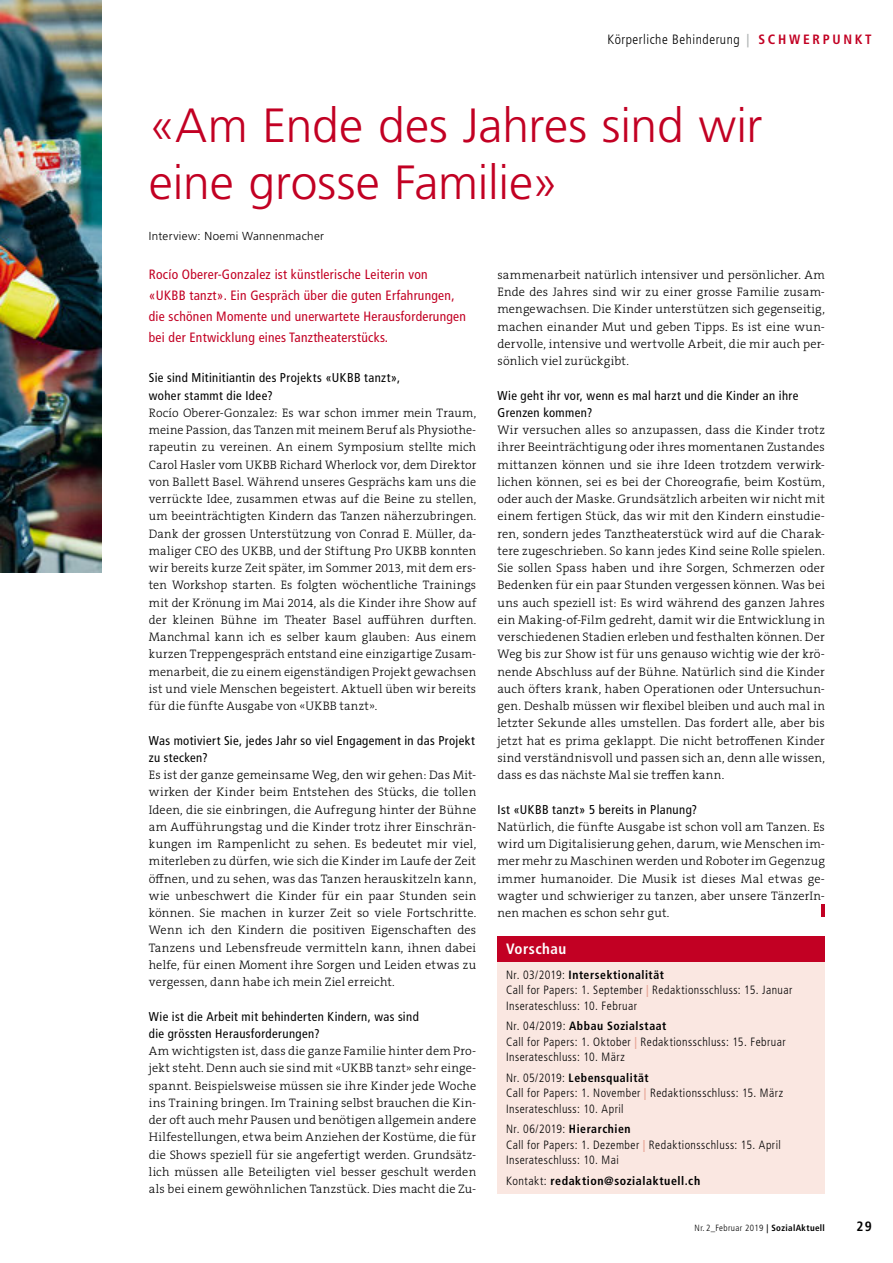
<style>
.page{position:relative;width:893px;height:1263px;background:#fff}
.page>*{position:absolute;margin:0;border:0;box-sizing:border-box;transform-origin:0 0}
.t1{font:300 48px/57px "Frutiger";letter-spacing:-.005em;color:#c20023}
.t2{font:700 condensed 15px "Frutiger";letter-spacing:.03em;color:#fff}
.t3{font:condensed 13.5px/21px "Frutiger";letter-spacing:.02em;color:#c20023}
.t4{font:300 condensed 13.5px "Frutiger";letter-spacing:.04em;color:#000}
.t5{font:700 condensed 13.5px "Frutiger";color:#000}
.t6{font:condensed 12.75px/17.2px "Frutiger";letter-spacing:.03em;color:#000}
.t7{font:300 12.3px/17.2px "The Serif B W3";letter-spacing:.015em;color:#000;text-align:justify}
.t8{font:300 condensed 12px/15.3px "Frutiger";letter-spacing:.04em;color:#000}
.t9{font:700 condensed 12px "Frutiger";letter-spacing:.045em;color:#000}
.t10{font:300 11.7px "Frutiger";letter-spacing:.03em;color:#000}
.t11{font:300 condensed 9px "Frutiger";letter-spacing:.04em;color:#000}
.s1{font-weight:700;color:#b1b4b4}
.s2{font-weight:700;color:#c20023}
.s3{font-weight:700}
.s4{font-weight:700;color:#e7a293}
.s5{font-weight:300}
</style>
<div class="page">
<svg style="left:822px;top:904px;width:3px;height:13px"></svg>
<div style="left:497px;top:936px;width:328px;height:257px;background:#fae7e1"></div>
<div style="left:497px;top:936px;width:328px;height:25px;background:#c20023"></div>
<img style="left:0;top:0;width:101px;height:572px">
<p class="t4" style="left:607px;top:32px;width:266px">Körperliche Behinderung <span class="s1">|</span> <span class="s2">S C H W E R P U N K T</span></p>
<h1 class="t1" style="left:149px;top:98px;width:615px">«Am Ende des Jahres sind wir eine grosse Familie»</h1>
<p class="t10" style="left:149px;top:229px;width:177px">Interview: Noemi Wannenmacher</p>
<p class="t3" style="left:149px;top:264px;width:319px">Rocío Oberer-Gonzalez ist künstlerische Leiterin von «UKBB tanzt». Ein Gespräch über die guten Erfahrungen, die schönen Momente und unerwartete Herausforderungen bei der Entwicklung eines Tanztheaterstücks.</p>
<p class="t6" style="left:149px;top:369px;width:253px">Sie sind Mitinitiantin des Projekts «UKBB tanzt», woher stammt die Idee?</p>
<p class="t7" style="left:149px;top:404px;width:329px">Rocío Oberer-Gonzalez: Es war schon immer mein Traum, meine Passion, das Tanzen mit meinem Beruf als Physiothe&shy;rapeutin zu vereinen. An einem Symposium stellte mich Carol Hasler vom UKBB Richard Wherlock vor, dem Direktor von Ballett Basel. Während unseres Gesprächs kam uns die verrückte Idee, zusammen etwas auf die Beine zu stellen, um beeinträchtigten Kindern das Tanzen näherzubringen.<br>Dank der grossen Unterstützung von Conrad E. Müller, da&shy;maliger CEO des UKBB, und der Stiftung Pro UKBB konnten wir bereits kurze Zeit später, im Sommer 2013, mit dem ers&shy;ten Workshop starten. Es folgten wöchentliche Trainings mit der Krönung im Mai 2014, als die Kinder ihre Show auf der kleinen Bühne im Theater Basel aufführen durften.<br>Manchmal kann ich es selber kaum glauben: Aus einem kurzen Treppengespräch entstand eine einzigartige Zusam&shy;menarbeit, die zu einem eigenständigen Projekt gewachsen ist und viele Menschen begeistert. Aktuell üben wir bereits für die fünfte Ausgabe von «UKBB tanzt».</p>
<p class="t6" style="left:149px;top:732px;width:327px">Was motiviert Sie, jedes Jahr so viel Engagement in das Projekt zu stecken?</p>
<p class="t7" style="left:149px;top:766px;width:329px">Es ist der ganze gemeinsame Weg, den wir gehen: Das Mit&shy;wirken der Kinder beim Entstehen des Stücks, die tollen Ideen, die sie einbringen, die Aufregung hinter der Bühne am Aufführungstag und die Kinder trotz ihrer Einschrän&shy;kungen im Rampenlicht zu sehen. Es bedeutet mir viel, miterleben zu dürfen, wie sich die Kinder im Laufe der Zeit öffnen, und zu sehen, was das Tanzen herauskitzeln kann, wie unbeschwert die Kinder für ein paar Stunden sein können. Sie machen in kurzer Zeit so viele Fortschritte.<br>Wenn ich den Kindern die positiven Eigenschaften des Tanzens und Lebensfreude vermitteln kann, ihnen dabei helfe, für einen Moment ihre Sorgen und Leiden etwas zu vergessen, dann habe ich mein Ziel erreicht.</p>
<p class="t6" style="left:149px;top:1008px;width:271px">Wie ist die Arbeit mit behinderten Kindern, was sind die grössten Herausforderungen?</p>
<p class="t7" style="left:149px;top:1042px;width:329px">Am wichtigsten ist, dass die ganze Familie hinter dem Pro&shy;jekt steht. Denn auch sie sind mit «UKBB tanzt» sehr einge&shy;spannt. Beispielsweise müssen sie ihre Kinder jede Woche ins Training bringen. Im Training selbst brauchen die Kin&shy;der oft auch mehr Pausen und benötigen allgemein andere Hilfestellungen, etwa beim Anziehen der Kostüme, die für die Shows speziell für sie angefertigt werden. Grundsätz&shy;lich müssen alle Beteiligten viel besser geschult werden als bei einem gewöhnlichen Tanzstück. Dies macht die Zu-</p>
<p class="t7" style="left:497px;top:266px;width:329px">sammenarbeit natürlich intensiver und persönlicher. Am Ende des Jahres sind wir zu einer grosse Familie zusam&shy;mengewachsen. Die Kinder unterstützen sich gegenseitig, machen einander Mut und geben Tipps. Es ist eine wun&shy;dervolle, intensive und wertvolle Arbeit, die mir auch per&shy;sönlich viel zurückgibt.</p>
<p class="t6" style="left:497px;top:387px;width:302px">Wie geht ihr vor, wenn es mal harzt und die Kinder an ihre<br>Grenzen kommen?</p>
<p class="t7" style="left:497px;top:421px;width:329px">Wir versuchen alles so anzupassen, dass die Kinder trotz ihrer Beeinträchtigung oder ihres momentanen Zustandes mittanzen können und sie ihre Ideen trotzdem verwirk&shy;lichen können, sei es bei der Choreografie, beim Kostüm, oder auch der Maske. Grundsätzlich arbeiten wir nicht mit einem fertigen Stück, das wir mit den Kindern einstudie&shy;ren, sondern jedes Tanztheaterstück wird auf die Charak&shy;tere zugeschrieben. So kann jedes Kind seine Rolle spielen.<br>Sie sollen Spass haben und ihre Sorgen, Schmerzen oder Bedenken für ein paar Stunden vergessen können. Was bei uns auch speziell ist: Es wird während des ganzen Jahres ein Making-of-Film gedreht, damit wir die Entwicklung in verschiedenen Stadien erleben und festhalten können. Der Weg bis zur Show ist für uns genauso wichtig wie der krö&shy;nende Abschluss auf der Bühne. Natürlich sind die Kinder auch öfters krank, haben Operationen oder Untersuchun&shy;gen. Deshalb müssen wir flexibel bleiben und auch mal in letzter Sekunde alles umstellen. Das fordert alle, aber bis jetzt hat es prima geklappt. Die nicht betroffenen Kinder sind verständnisvoll und passen sich an, denn alle wissen, dass es das nächste Mal sie treffen kann.</p>
<p class="t6" style="left:497px;top:801px;width:201px">Ist «UKBB tanzt» 5 bereits in Planung?</p>
<p class="t7" style="left:497px;top:818px;width:329px">Natürlich, die fünfte Ausgabe ist schon voll am Tanzen. Es wird um Digitalisierung gehen, darum, wie Menschen im&shy;mer mehr zu Maschinen werden und Roboter im Gegenzug immer humanoider. Die Musik ist dieses Mal etwas ge&shy;wagter und schwieriger zu tanzen, aber unsere TänzerIn&shy;nen machen es schon sehr gut.</p>
<p class="t2" style="left:506px;top:940px;width:62px">Vorschau</p>
<p class="t8" style="left:506px;top:967px;width:288px">Nr. 03/2019: <span class="s3">Intersektionalität<br></span>Call for Papers: 1. September <span class="s4">|</span> Redaktionsschluss: 15. Januar<br>Inserateschluss: 10. Februar</p>
<p class="t8" style="left:506px;top:1019px;width:281px">Nr. 04/2019: <span class="s3">Abbau Sozialstaat<br></span>Call for Papers: 1. Oktober <span class="s4">|</span> Redaktionsschluss: 15. Februar<br>Inserateschluss: 10. März</p>
<p class="t8" style="left:506px;top:1070px;width:279px">Nr. 05/2019: <span class="s3">Lebensqualität<br></span>Call for Papers: 1. November <span class="s4">|</span> Redaktionsschluss: 15. März<br>Inserateschluss: 10. April</p>
<p class="t8" style="left:506px;top:1122px;width:276px">Nr. 06/2019: <span class="s3">Hierarchien<br></span>Call for Papers: 1. Dezember <span class="s4">|</span> Redaktionsschluss: 15. April<br>Inserateschluss: 10. Mai</p>
<p class="t9" style="left:506px;top:1173px;width:196px"><span class="s5">Kontakt:</span> redaktion@sozialaktuell.ch</p>
<p class="t11" style="left:695px;top:1222px;width:132px">Nr. 2_Februar 2019 <span class="s3">| SozialAktuell</span></p>
<p class="t5" style="left:856px;top:1218px;width:17px">29</p>
</div>
